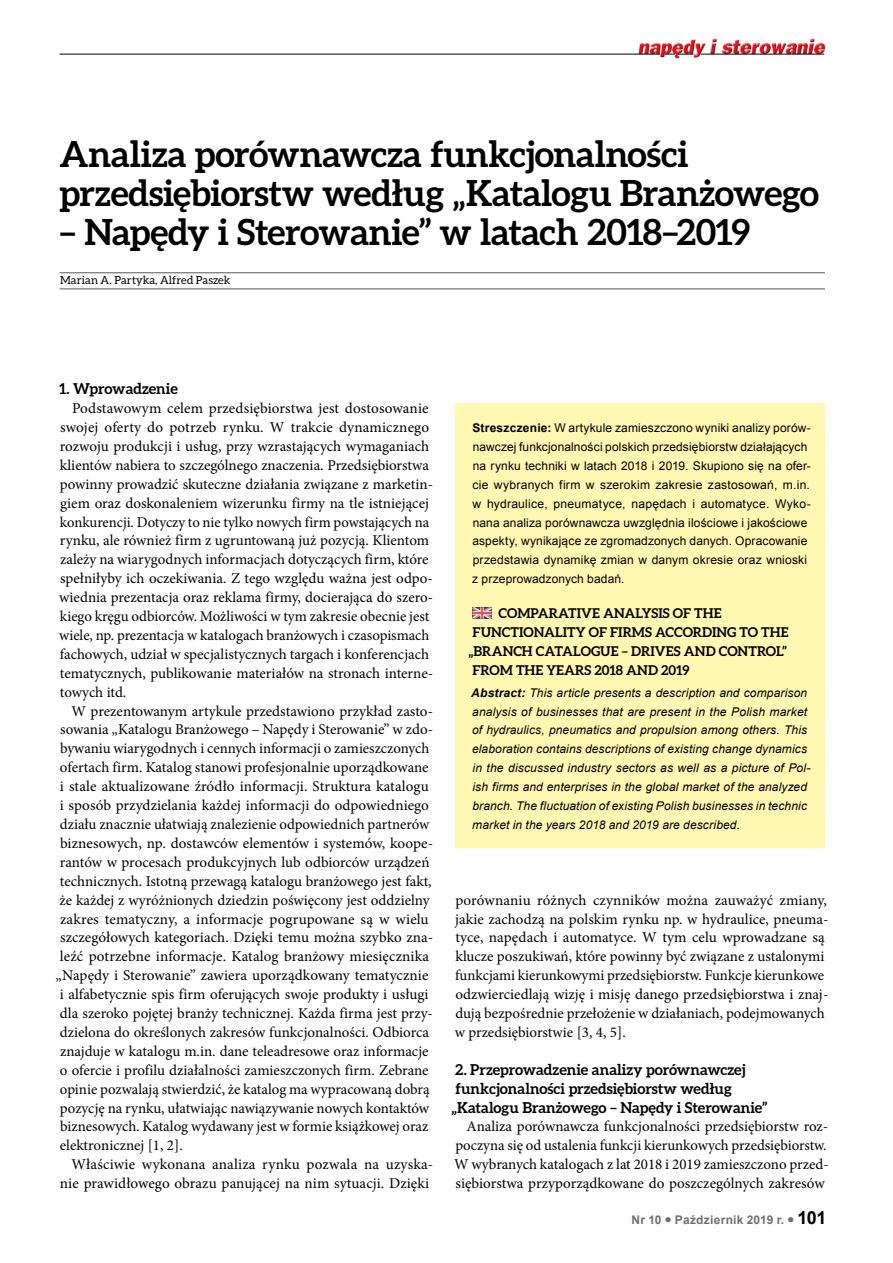
<style>
.page{position:relative;width:893px;height:1263px;background:#fff}
.page>*{position:absolute;margin:0;border:0;box-sizing:border-box;transform-origin:0 0}
.t1{font:700 36px/39px "Aleo";letter-spacing:-.01em;color:#000}
.t2{font:15px/18.9px "Minion Pro";color:#000}
.t3{font:700 15px/18.9px "Aleo";color:#000}
.t4{font:700 13.5px "Aleo";letter-spacing:.005em;color:#000}
.t5{font:12px/18.9px "Arial";letter-spacing:.015em;color:#000}
.t6{font:italic 12px/18.9px "Arial";letter-spacing:.01em;color:#000}
.t7{font:700 12px "Arial";letter-spacing:.02em;color:#706f6f}
.t8{font:11.25px "Aleo";letter-spacing:.01em;color:#000}
.s1{font-weight:700}
.s2{font-size:18px;color:#000}
</style>
<div class="page">
<img style="left:636px;top:38px;width:190px;height:21px">
<hr style="left:60px;top:54px;width:600px;height:1px;background:#000">
<svg style="left:665px;top:54px;width:28px;height:1px"></svg>
<hr style="left:700px;top:54px;width:124px;height:1px;background:#000">
<hr style="left:60px;top:272px;width:765px;height:1px;background:#575756">
<hr style="left:60px;top:289px;width:765px;height:1px;background:#575756">
<div style="left:455px;top:403px;width:370px;height:445px;background:#fff7b2"></div>
<img style="left:472px;top:607px;width:20px;height:12px">
<h1 class="t1" style="left:60px;top:134px;width:761px">Analiza porównawcza funkcjonalności przedsiębiorstw według „Katalogu Branżowego</h1>
<h1 class="t1" style="left:60px;top:212px;width:692px">– Napędy i Sterowanie” w latach 2018–2019</h1>
<p class="t8" style="left:60px;top:274px;width:172px">Marian A. Partyka, Alfred Paszek</p>
<p class="t3" style="left:59px;top:379px;width:120px">1. Wprowadzenie</p>
<p class="t2" style="left:59px;top:399px;width:375px;text-indent:13px">Podstawowym celem przedsiębiorstwa jest dostosowanie swojej oferty do potrzeb rynku. W trakcie dynamicznego rozwoju produkcji i usług, przy wzrastających wymaganiach klientów nabiera to szczególnego znaczenia. Przedsiębiorstwa powinny prowadzić skuteczne działania związane z marketin&shy;giem oraz doskonaleniem wizerunku firmy na tle istniejącej konkurencji. Dotyczy to nie tylko nowych firm powstających na rynku, ale również firm z ugruntowaną już pozycją. Klientom zależy na wiarygodnych informacjach dotyczących firm, które spełniłyby ich oczekiwania. Z tego względu ważna jest odpo&shy;wiednia prezentacja oraz reklama firmy, docierająca do szero&shy;kiego kręgu odbiorców. Możliwości w tym zakresie obecnie jest wiele, np. prezentacja w katalogach branżowych i czasopismach fachowych, udział w specjalistycznych targach i konferencjach tematycznych, publikowanie materiałów na stronach interne&shy;towych itd.</p>
<p class="t2" style="left:71px;top:701px;width:363px">W prezentowanym artykule przedstawiono przykład zasto-</p>
<p class="t2" style="left:60px;top:720px;width:374px">sowania „Katalogu Branżowego – Napędy i Sterowanie” w zdo-</p>
<p class="t2" style="left:60px;top:739px;width:371px">bywaniu wiarygodnych i cennych informacji o zamieszczonych</p>
<p class="t2" style="left:60px;top:758px;width:370px">ofertach firm. Katalog stanowi profesjonalnie uporządkowane</p>
<p class="t2" style="left:60px;top:777px;width:370px">i stale aktualizowane źródło informacji. Struktura katalogu</p>
<p class="t2" style="left:60px;top:796px;width:371px">i sposób przydzielania każdej informacji do odpowiedniego</p>
<p class="t2" style="left:60px;top:815px;width:371px">działu znacznie ułatwiają znalezienie odpowiednich partnerów</p>
<p class="t2" style="left:60px;top:834px;width:375px">biznesowych, np. dostawców elementów i systemów, koope-</p>
<p class="t2" style="left:60px;top:853px;width:371px">rantów w procesach produkcyjnych lub odbiorców urządzeń</p>
<p class="t2" style="left:60px;top:871px;width:373px">technicznych. Istotną przewagą katalogu branżowego jest fakt,</p>
<p class="t2" style="left:60px;top:890px;width:372px">że każdej z wyróżnionych dziedzin poświęcony jest oddzielny</p>
<p class="t2" style="left:60px;top:909px;width:370px">zakres tematyczny, a informacje pogrupowane są w wielu</p>
<p class="t2" style="left:60px;top:928px;width:375px">szczegółowych kategoriach. Dzięki temu można szybko zna-</p>
<p class="t2" style="left:60px;top:947px;width:371px">leźć potrzebne informacje. Katalog branżowy miesięcznika</p>
<p class="t2" style="left:56px;top:966px;width:374px">„Napędy i Sterowanie” zawiera uporządkowany tematycznie</p>
<p class="t2" style="left:60px;top:985px;width:370px">i alfabetycznie spis firm oferujących swoje produkty i usługi</p>
<p class="t2" style="left:60px;top:1004px;width:375px">dla szeroko pojętej branży technicznej. Każda firma jest przy-</p>
<p class="t2" style="left:60px;top:1023px;width:371px">dzielona do określonych zakresów funkcjonalności. Odbiorca</p>
<p class="t2" style="left:60px;top:1042px;width:370px">znajduje w katalogu m.in. dane teleadresowe oraz informacje</p>
<p class="t2" style="left:60px;top:1060px;width:370px">o ofercie i profilu działalności zamieszczonych firm. Zebrane</p>
<p class="t2" style="left:60px;top:1079px;width:371px">opinie pozwalają stwierdzić, że katalog ma wypracowaną dobrą</p>
<p class="t2" style="left:60px;top:1098px;width:371px">pozycję na rynku, ułatwiając nawiązywanie nowych kontaktów</p>
<p class="t2" style="left:60px;top:1117px;width:370px">biznesowych. Katalog wydawany jest w formie książkowej oraz</p>
<p class="t2" style="left:60px;top:1136px;width:124px">elektronicznej [1, 2].</p>
<p class="t2" style="left:71px;top:1155px;width:363px">Właściwie wykonana analiza rynku pozwala na uzyska-</p>
<p class="t2" style="left:60px;top:1174px;width:371px">nie prawidłowego obrazu panującej na nim sytuacji. Dzięki</p>
<p class="t5" style="left:472px;top:418px;width:340px"><span class="s1">Streszczenie:</span> W artykule zamieszczono wyniki analizy porów&shy;nawczej funkcjonalności polskich przedsiębiorstw działających na rynku techniki w latach 2018 i 2019. Skupiono się na ofer&shy;cie wybranych firm w szerokim zakresie zastosowań, m.in. w hydraulice, pneumatyce, napędach i automatyce. Wyko&shy;nana analiza porównawcza uwzględnia ilościowe i jakościowe aspekty, wynikające ze zgromadzonych danych. Opracowanie przedstawia dynamikę zmian w danym okresie oraz wnioski z przeprowadzonych badań.</p>
<p class="t4" style="left:499px;top:605px;width:224px">COMPARATIVE ANALYSIS OF THE</p>
<p class="t4" style="left:473px;top:624px;width:317px">FUNCTIONALITY OF FIRMS ACCORDING TO THE</p>
<p class="t4" style="left:468px;top:643px;width:320px">„BRANCH CATALOGUE – DRIVES AND CONTROL”</p>
<p class="t4" style="left:473px;top:662px;width:218px">FROM THE YEARS 2018 AND 2019</p>
<p class="t6" style="left:471px;top:683px;width:341px"><span class="s1">Abstract:</span> This article presents a description and comparison analysis of businesses that are present in the Polish market of hydraulics, pneumatics and propulsion among others. This elaboration contains descriptions of existing change dynamics in the discussed industry sectors as well as a picture of Pol&shy;ish firms and enterprises in the global market of the analyzed branch. The fluctuation of existing Polish businesses in technic market in the years 2018 and 2019 are described.</p>
<p class="t2" style="left:455px;top:890px;width:375px">porównaniu różnych czynników można zauważyć zmiany, jakie zachodzą na polskim rynku np. w hydraulice, pneuma&shy;tyce, napędach i automatyce. W tym celu wprowadzane są klucze poszukiwań, które powinny być związane z ustalonymi funkcjami kierunkowymi przedsiębiorstw. Funkcje kierunkowe odzwierciedlają wizję i misję danego przedsiębiorstwa i znaj&shy;dują bezpośrednie przełożenie w działaniach, podejmowanych w przedsiębiorstwie [3, 4, 5].</p>
<p class="t3" style="left:451px;top:1059px;width:317px">2. Przeprowadzenie analizy porównawczej funkcjonalności przedsiębiorstw według „Katalogu Branżowego – Napędy i Sterowanie”</p>
<p class="t2" style="left:454px;top:1117px;width:376px;text-indent:12px">Analiza porównawcza funkcjonalności przedsiębiorstw roz&shy;poczyna się od ustalenia funkcji kierunkowych przedsiębiorstw.<br>W wybranych katalogach z lat 2018 i 2019 zamieszczono przed&shy;siębiorstwa przyporządkowane do poszczególnych zakresów</p>
<p class="t7" style="left:632px;top:1212px;width:196px">Nr 10 ● Październik 2019 r. ● <span class="s2">101</span></p>
</div>
